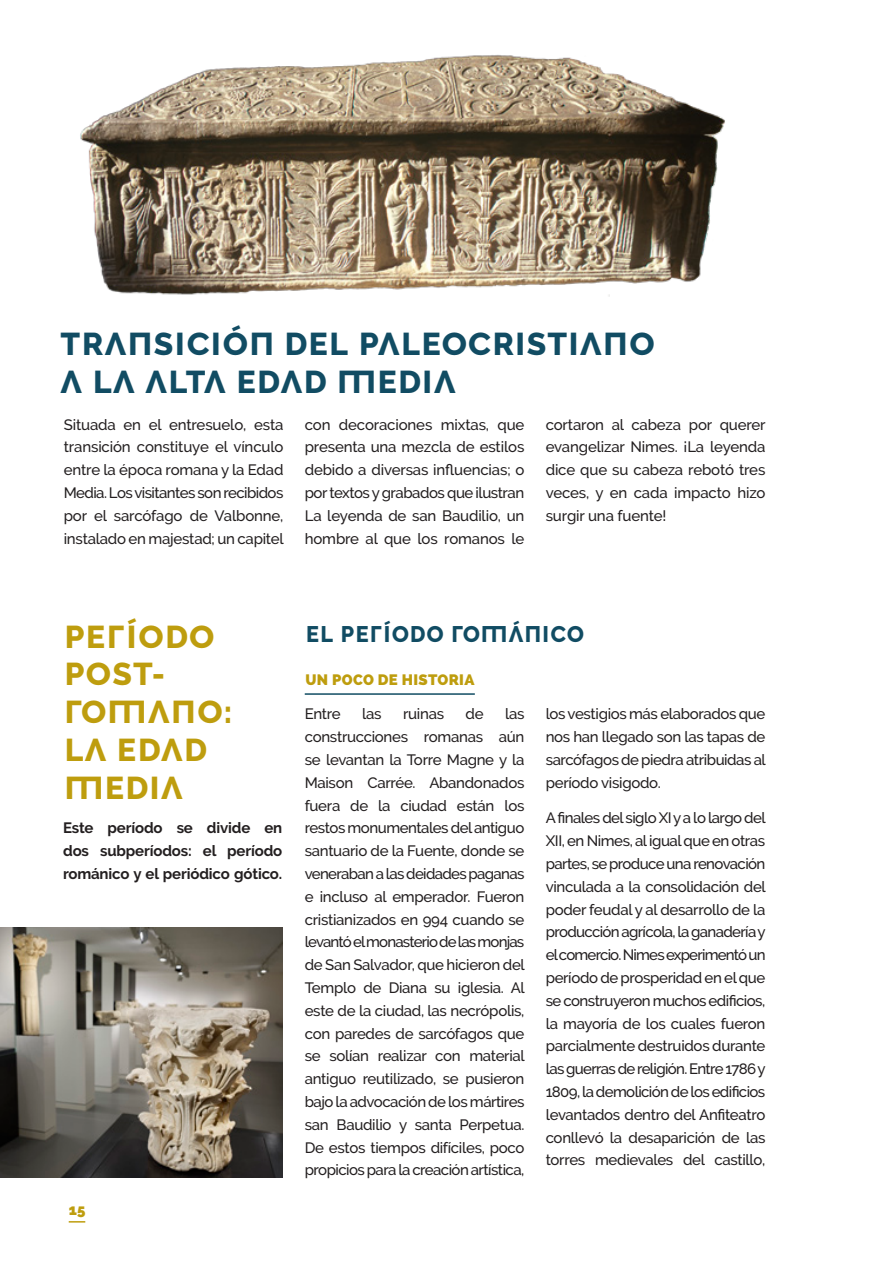
<style>
.page{position:relative;width:893px;height:1263px;background:#fff}
.page>*{position:absolute;margin:0;border:0;box-sizing:border-box;transform-origin:0 0}
.Titre_Page_2__Petit{font:700 31.5px "Raleway Display";letter-spacing:-.01em;color:#114c63}
.Titre_Page_2__Petit-2{font:700 31.5px/37.8px "Raleway Display";letter-spacing:-.01em;color:#be9d0e}
.FOCUS{font:700 22.5px "Raleway Display";color:#114c63;scale:.95 1}
.Texte_noir{font:500 15px/22.8px "Raleway";letter-spacing:-.02em;color:#231f20;text-align:justify}
.Texte_noir-2{font:700 15px/22.8px "Raleway";letter-spacing:-.01em;color:#231f20;text-align:justify}
.Intertitre{font:800 15px "Raleway";letter-spacing:.02em;color:#be9d0e}
</style>
<div class="page">
<img style="left:80px;top:55px;width:645px;height:242px">
<img style="left:0;top:927px;width:282px;height:251px">
<svg style="left:69px;top:1221px;width:16px;height:1px"></svg>
<hr style="left:305px;top:693px;width:170px;height:2px;background:#114c63">
<p class="Titre_Page_2__Petit" style="left:60px;top:326px;width:598px">TRANSICIÓN DEL PALEOCRISTIANO</p>
<p class="Titre_Page_2__Petit" style="left:60px;top:363px;width:399px">A LA ALTA EDAD MEDIA</p>
<p class="Texte_noir" style="left:64px;top:413px;width:221px">Situada en el entresuelo, esta transición constituye el vínculo entre la época romana y la Edad Media. Los visitantes son recibidos por el sarcófago de Valbonne, instalado en majestad; un capitel</p>
<p class="Texte_noir" style="left:305px;top:413px;width:221px">con decoraciones mixtas, que presenta una mezcla de estilos debido a diversas influencias; o por textos y grabados que ilustran La leyenda de san Baudilio, un hombre al que los romanos le</p>
<p class="Texte_noir" style="left:546px;top:413px;width:222px">cortaron al cabeza por querer evangelizar Nimes. ¡La leyenda dice que su cabeza rebotó tres veces, y en cada impacto hizo surgir una fuente!</p>
<p class="Titre_Page_2__Petit-2" style="left:64px;top:617px;width:153px">PERÍODO<br>POST-</p>
<p class="Titre_Page_2__Petit-2" style="left:64px;top:693px;width:171px">ROMANO:</p>
<p class="Titre_Page_2__Petit-2" style="left:64px;top:730px;width:146px">LA EDAD<br>MEDIA</p>
<p class="Texte_noir-2" style="left:63px;top:817px;width:221px">Este período se divide en dos subperíodos: el período románico y el periódico gótico.</p>
<p class="Intertitre" style="left:69px;top:1201px;width:18px">15</p>
<p class="FOCUS" style="left:305px;top:621px;width:295px">EL PERÍODO ROMÁNICO</p>
<p class="Intertitre" style="left:305px;top:671px;width:170px">UN POCO DE HISTORIA</p>
<p class="Texte_noir" style="left:305px;top:703px;width:37px">Entre</p>
<p class="Texte_noir" style="left:362px;top:703px;width:21px">las</p>
<p class="Texte_noir" style="left:403px;top:703px;width:42px">ruinas</p>
<p class="Texte_noir" style="left:466px;top:703px;width:19px">de</p>
<p class="Texte_noir" style="left:305px;top:703px;width:222px;text-indent:200px">las construcciones romanas aún se levantan la Torre Magne y la Maison Carrée. Abandonados fuera de la ciudad están los restos monumentales del antiguo santuario de la Fuente, donde se veneraban a las deidades paganas e incluso al emperador. Fueron cristianizados en 994 cuando se levantó el monasterio de las monjas de San Salvador, que hicieron del Templo de Diana su iglesia. Al este de la ciudad, las necrópolis, con paredes de sarcófagos que se solían realizar con material antiguo reutilizado, se pusieron bajo la advocación de los mártires san Baudilio y santa Perpetua.<br>De estos tiempos difíciles, poco propicios para la creación artística,</p>
<p class="Texte_noir" style="left:546px;top:703px;width:222px">los vestigios más elaborados que nos han llegado son las tapas de sarcófagos de piedra atribuidas al período visigodo.</p>
<p class="Texte_noir" style="left:546px;top:806px;width:222px">A finales del siglo XI y a lo largo del XII, en Nimes, al igual que en otras partes, se produce una renovación vinculada a la consolidación del poder feudal y al desarrollo de la producción agrícola, la ganadería y el comercio. Nimes experimentó un período de prosperidad en el que se construyeron muchos edificios, la mayoría de los cuales fueron parcialmente destruidos durante las guerras de religión. Entre 1786 y 1809, la demolición de los edificios levantados dentro del Anfiteatro conllevó la desaparición de las torres medievales del castillo,</p>
</div>
